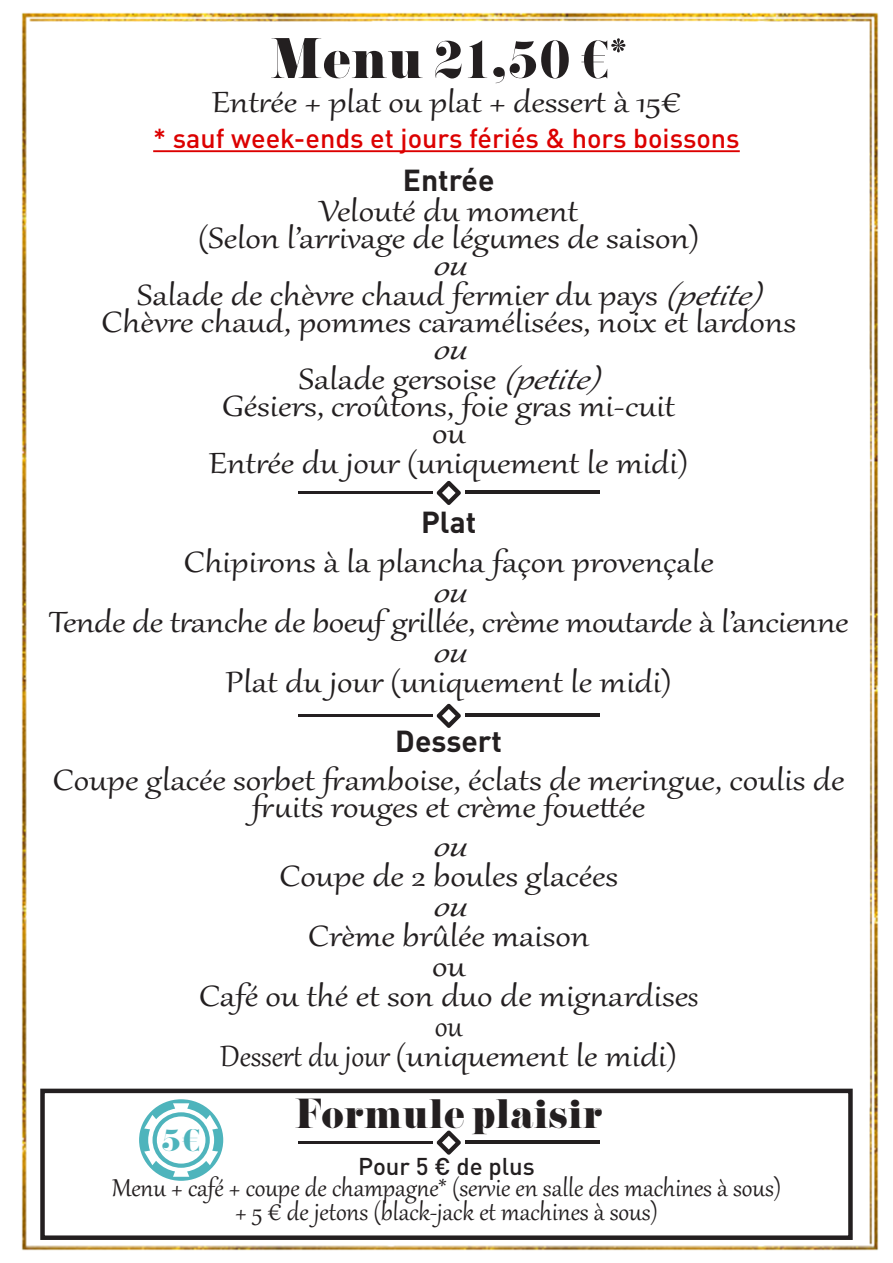
<style>
.page{position:relative;width:893px;height:1263px;background:#fff}
.page>*{position:absolute;margin:0;border:0;box-sizing:border-box;transform-origin:0 0}
.t1{font:51px "Pistilli";color:#231f20}
.t2{font:37.5px "Pistilli";color:#231f20}
.t3{font:36px/30px "Gabriola";color:#231f20;text-align:center;scale:1.2 1}
.t4{font:italic 36px "Gabriola";color:#231f20;scale:1.2 1}
.t5{font:30px/24px "Gabriola";color:#231f20;text-align:center}
.t6{font:700 30px "DIN Pro";color:#231f20}
.t7{font:29.85px "Pistilli";color:#4eb4bc;scale:1.11 1}
.t8{font:500 27px "DIN Pro";color:#dc0000}
.t9{font:500 24px "DIN Pro";color:#231f20}
.s1{font-style:italic}
</style>
<div class="page">
<img style="left:21px;top:12px;width:858px;height:1239px">
<div style="left:199px;top:87px;width:495px;height:41px;background:#fff"></div>
<svg style="left:436px;top:481px;width:25px;height:24px"></svg>
<hr style="left:298px;top:491px;width:135px;height:3px;background:#231f20">
<hr style="left:465px;top:491px;width:135px;height:3px;background:#231f20">
<svg style="left:436px;top:703px;width:25px;height:25px"></svg>
<hr style="left:298px;top:714px;width:135px;height:3px;background:#231f20">
<hr style="left:465px;top:714px;width:135px;height:3px;background:#231f20">
<svg style="left:139px;top:1099px;width:84px;height:82px"></svg>
<svg style="left:436px;top:1130px;width:25px;height:25px"></svg>
<hr style="left:298px;top:1140px;width:135px;height:3px;background:#231f20">
<hr style="left:465px;top:1140px;width:135px;height:4px;background:#231f20">
<div style="left:40px;top:1089px;width:813px;height:151px;border:4px solid #231f20"></div>
<hr style="left:153px;top:150px;width:587px;height:2px;background:#dc0000">
<h1 class="t1" style="left:271px;top:26px;width:358px">Menu 21,50 €*</h1>
<p class="t3" style="left:212px;top:84px;width:393px">Entrée + plat ou plat + dessert à 15€</p>
<p class="t8" style="left:153px;top:116px;width:588px">* sauf week-ends et jours fériés &amp; hors boissons</p>
<p class="t6" style="left:403px;top:155px;width:93px">Entrée</p>
<p class="t3" style="left:198px;top:195px;width:420px;line-height:27px">Velouté du moment<br>(Selon l’arrivage de légumes de saison)</p>
<p class="t4" style="left:432px;top:242px;width:49px">ou</p>
<p class="t3" style="left:137px;top:278px;width:541px">Salade de chèvre chaud fermier du pays <span class="s1">(petite)</span></p>
<p class="t3" style="left:102px;top:305px;width:580px">Chèvre chaud, pommes caramélisées, noix et lardons</p>
<p class="t4" style="left:432px;top:326px;width:49px">ou</p>
<p class="t3" style="left:299px;top:362px;width:271px">Salade gersoise <span class="s1">(petite)</span></p>
<p class="t3" style="left:222px;top:389px;width:379px">Gésiers, croûtons, foie gras mi-cuit</p>
<p class="t3" style="left:432px;top:416px;width:29px">ou</p>
<p class="t3" style="left:209px;top:446px;width:401px">Entrée du jour (uniquement le midi)</p>
<p class="t6" style="left:421px;top:497px;width:57px">Plat</p>
<p class="t3" style="left:184px;top:544px;width:443px">Chipirons à la plancha façon provençale</p>
<p class="t4" style="left:432px;top:568px;width:49px">ou</p>
<p class="t3" style="left:49px;top:604px;width:668px">Tende de tranche de boeuf grillée, crème moutarde à l’ancienne</p>
<p class="t4" style="left:432px;top:628px;width:49px">ou</p>
<p class="t3" style="left:225px;top:664px;width:373px">Plat du jour (uniquement le midi)</p>
<p class="t6" style="left:395px;top:716px;width:108px">Dessert</p>
<p class="t3" style="left:53px;top:764px;width:661px;line-height:27px">Coupe glacée sorbet framboise, éclats de meringue, coulis de fruits rouges et crème fouettée</p>
<p class="t4" style="left:432px;top:822px;width:49px">ou</p>
<p class="t3" style="left:279px;top:858px;width:284px">Coupe de 2 boules glacées</p>
<p class="t4" style="left:432px;top:882px;width:49px">ou</p>
<p class="t3" style="left:199px;top:918px;width:418px">Crème brûlée maison<br>ou<br>Café ou thé et son duo de mignardises ou<br>Dessert du jour (uniquement le midi)</p>
<p class="t7" style="left:161px;top:1120px;width:37px">5€</p>
<p class="t2" style="left:295px;top:1090px;width:310px">Formule plaisir</p>
<p class="t9" style="left:358px;top:1147px;width:178px">Pour 5 € de plus</p>
<p class="t5" style="left:112px;top:1174px;width:671px">Menu + café + coupe de champagne* (servie en salle des machines à sous) + 5 € de jetons (black-jack et machines à sous)</p>
</div>
